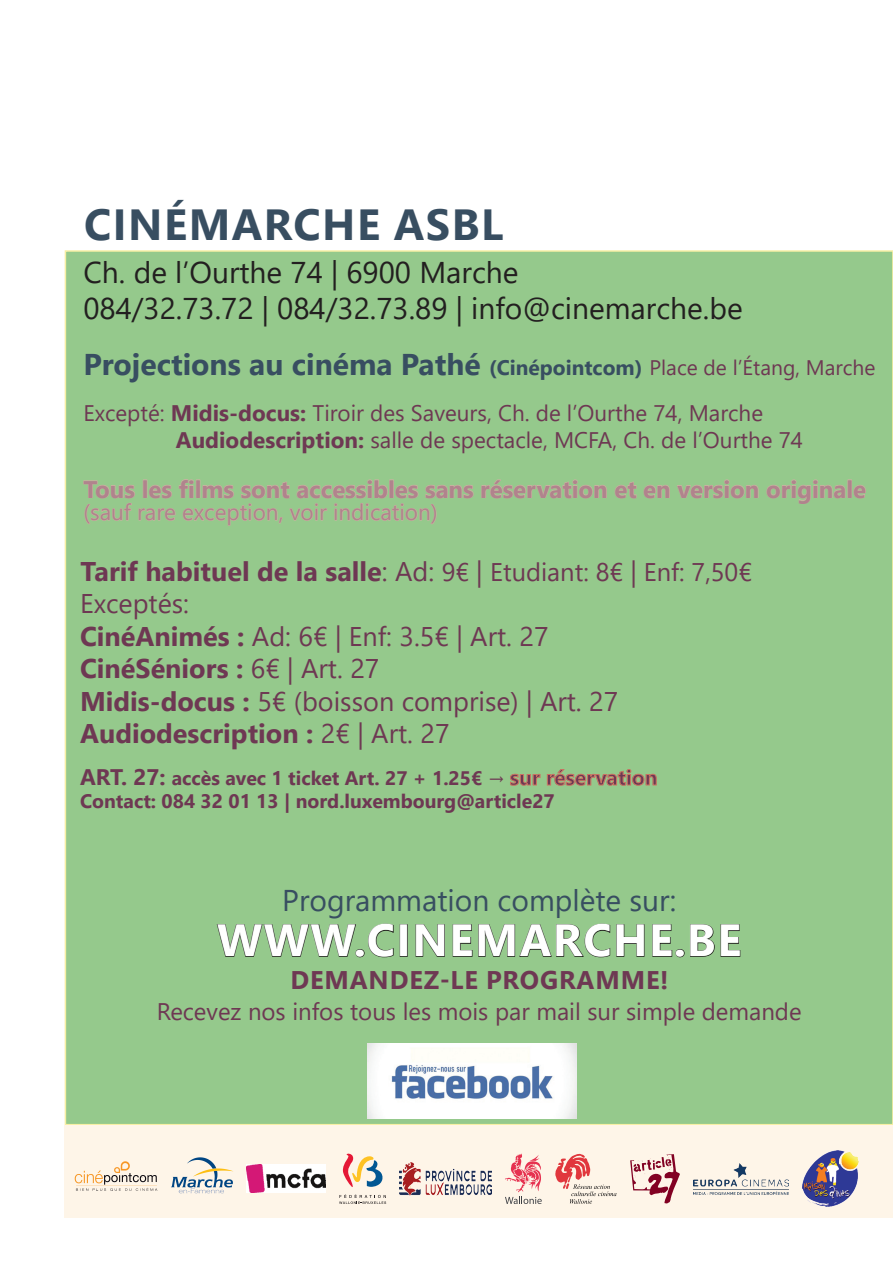
<style>
.page{position:relative;width:893px;height:1263px;background:#fff}
.page>*{position:absolute;margin:0;border:0;box-sizing:border-box;transform-origin:0 0}
.t1{font:700 45px "Segoe UI";letter-spacing:.035em;color:#fff}
.t2{font:700 43.5px "Segoe UI";letter-spacing:.035em;color:#384e61}
.t3{font:30px/36px "Segoe UI";color:#231f20}
.t4{font:700 30px "Segoe UI";color:#384e61}
.t5{font:30px "Segoe UI";color:#384e61}
.t6{font:27px/32.4px "Segoe UI";color:#6e3853}
.t7{font:700 25.5px "Segoe UI";letter-spacing:.035em;color:#6e3853}
.t8{font:700 24px "Segoe UI";color:#b1838d}
.t9{font:24px "Segoe UI";color:#6e3853}
.t10{font:22.5px/27px "Segoe UI";color:#6e3853}
.t11{font:22.5px "Segoe UI";color:#b1838d}
.t12{font:700 19.5px/23.4px "Segoe UI";color:#6e3853}
.s1{font-size:21px}
.s2{font-weight:400;font-size:21px;color:#6e3853}
.s3{font-weight:700}
.s4{font-size:25.5px}
.s5{font-size:22.5px}
</style>
<div class="page">
<div style="left:65px;top:251px;width:828px;height:874px;background:#95c98c"></div>
<svg style="left:216px;top:923px;width:178px;height:34px"></svg>
<div style="left:400px;top:924px;width:8px;height:33px;border:1px solid #231f20"></div>
<svg style="left:415px;top:924px;width:30px;height:33px"></svg>
<svg style="left:452px;top:923px;width:193px;height:34px"></svg>
<svg style="left:652px;top:924px;width:89px;height:33px"></svg>
<img style="left:367px;top:1043px;width:210px;height:75px">
<svg style="left:481px;top:479px;width:126px;height:20px"></svg>
<svg style="left:614px;top:481px;width:23px;height:18px"></svg>
<svg style="left:643px;top:485px;width:27px;height:14px"></svg>
<svg style="left:677px;top:479px;width:82px;height:20px"></svg>
<svg style="left:766px;top:479px;width:80px;height:25px"></svg>
<div style="left:848px;top:480px;width:4px;height:18px;border:1px solid #cbb1a1"></div>
<svg style="left:853px;top:485px;width:13px;height:14px"></svg>
<svg style="left:83px;top:479px;width:391px;height:47px"></svg>
<svg style="left:510px;top:773px;width:31px;height:13px"></svg>
<svg style="left:547px;top:769px;width:110px;height:17px"></svg>
<div style="left:65px;top:1125px;width:828px;height:93px;background:#fef5e8"></div>
<svg style="left:555px;top:1154px;width:61px;height:50px"></svg>
<svg style="left:171px;top:1157px;width:62px;height:36px"></svg>
<svg style="left:630px;top:1154px;width:50px;height:50px"></svg>
<svg style="left:505px;top:1153px;width:37px;height:51px"></svg>
<svg style="left:75px;top:1161px;width:82px;height:30px"></svg>
<svg style="left:339px;top:1194px;width:47px;height:10px"></svg>
<svg style="left:342px;top:1153px;width:41px;height:34px"></svg>
<img style="left:802px;top:1151px;width:56px;height:56px">
<img style="left:400px;top:1162px;width:91px;height:33px">
<img style="left:693px;top:1163px;width:95px;height:31px">
<img style="left:247px;top:1165px;width:79px;height:27px">
<h2 class="t2" style="left:84px;top:183px;width:411px">Ci némarche asbl</h2>
<p class="t3" style="left:83px;top:252px;width:661px">Ch. de l’Ourthe 74 | 6900 Marche<br>084/32.73.72 | 084/32.73.89 | info@cinemarche.be</p>
<p class="t4" style="left:83px;top:336px;width:793px">Projections au cinéma Pathé <span class="s1">(Cinépointcom)</span> <span class="s2">Place de l’Étang, Marche</span></p>
<p class="t10" style="left:176px;top:398px;width:629px;text-indent:-92px">Excepté: <span class="s3">Midis-docus:</span> Tiroir des Saveurs, Ch. de l’Ourthe 74, Marche<br><span class="s3">Audiodescription:</span> salle de spectacle, MCFA, Ch. de l’Ourthe 74</p>
<p class="t8" style="left:83px;top:466px;width:784px">Tous les films sont accessibles sans réservation et en version originale</p>
<p class="t11" style="left:83px;top:491px;width:356px">(sauf rare exception, voir indication)</p>
<p class="t6" style="left:80px;top:553px;width:674px"><span class="s3">tarif habituel de la salle</span>: Ad: <span class="s4">9€</span> | <span class="s4">Etudiant: 8€</span> | <span class="s4">Enf: 7,50€ </span>Exceptés:<br><span class="s3">CinéAnimés :</span> Ad: 6€ | Enf: 3.5€ | Art. 27<br><span class="s3">CinéSéniors :</span> 6€ | Art. 27<br><span class="s3">Midis-docus :</span> 5€ (boisson comprise) | Art. 27<br><span class="s3">Audiodescription :</span> 2€ | Art. 27</p>
<p class="t12" style="left:80px;top:765px;width:579px"><span class="s5">ART. 27:</span> accès avec 1 ticket Art. 27 + 1.25€ → <span class="s1">sur réservation<br></span>Contact: 084 32 01 13 | nord.luxembourg@article27</p>
<p class="t5" style="left:282px;top:872px;width:395px">Programmation complète sur:</p>
<h1 class="t1" style="left:217px;top:898px;width:267px">www.ci nema</h1>
<h1 class="t1" style="left:553px;top:898px;width:185px">rche.be</h1>
<p class="t7" style="left:290px;top:956px;width:308px">demandez-le programme</p>
<p class="t7" style="left:660px;top:956px;width:10px">!</p>
<p class="t9" style="left:157px;top:988px;width:646px">Recevez nos infos tous les mois par mail sur simple demande</p>
</div>
